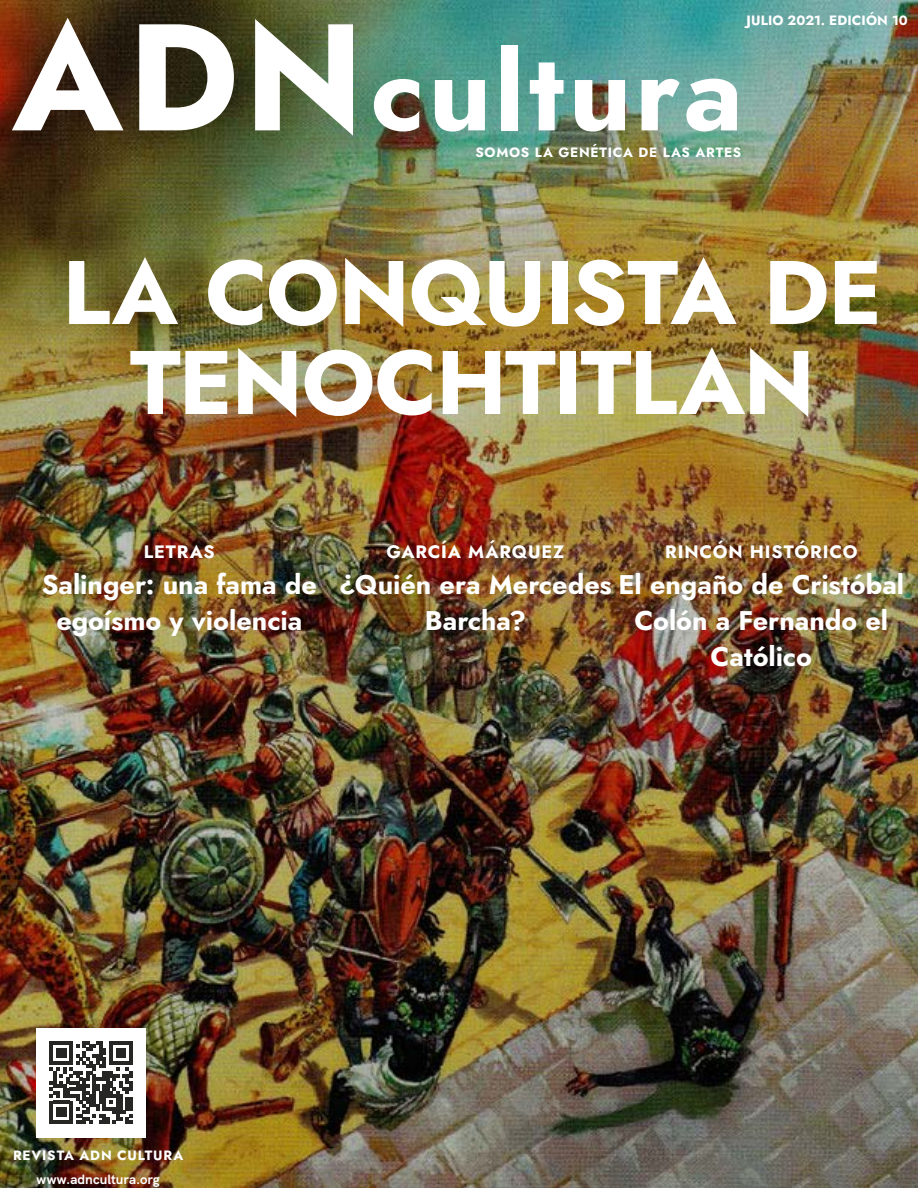
<style>
.page{position:relative;width:918px;height:1188px;background:#fff}
.page>*{position:absolute;margin:0;border:0;box-sizing:border-box;transform-origin:0 0}
.t1{font:700 109.5px "Jost";letter-spacing:.035em;color:#fff}
.t2{font:700 90px/90px "Jost";letter-spacing:-.015em;color:#fff;text-align:center}
.t3{font:700 27px/36px "Jost";color:#fff;text-align:center}
.t4{font:700 18px "Jost";letter-spacing:.045em;color:#fff}
.t5{font:700 13.5px "Jost";letter-spacing:.055em;color:#fff}
.t6{font:700 13.5px "Jost";letter-spacing:.01em;color:#fff}
.t7{font:700 13.5px "HK Grotesk";letter-spacing:.005em;color:#fff}
.s1{font-size:151.5px}
</style>
<div class="page">
<img style="left:0;top:0;width:918px;height:1188px">
<div style="left:36px;top:1028px;width:110px;height:109px;background:#fff"></div>
<svg style="left:50px;top:1041px;width:82px;height:83px"></svg>
<p class="t6" style="left:747px;top:11px;width:163px">JULIO 2021. EDICIÓN 10</p>
<h1 class="t1" style="left:12px;top:15px;width:732px"><span class="s1">ADN</span>cultura</h1>
<p class="t5" style="left:476px;top:143px;width:267px">SOMOS LA GENÉTICA DE LAS ARTES</p>
<h2 class="t2" style="left:62px;top:248px;width:822px">LA CONQUISTA DE<br>TENOCHTITLAN</h2>
<p class="t4" style="left:144px;top:539px;width:73px">LETRAS</p>
<p class="t3" style="left:42px;top:567px;width:277px">Salinger: una fama de egoísmo y violencia</p>
<p class="t4" style="left:387px;top:539px;width:179px">GARCÍA MÁRQUEZ</p>
<p class="t3" style="left:425px;top:567px;width:481px;text-align:left;text-indent:-86px">¿Quién era Mercedes El engaño de Cristóbal<br>Barcha?</p>
<p class="t4" style="left:665px;top:539px;width:194px">RINCÓN HISTÓRICO</p>
<p class="t3" style="left:635px;top:603px;width:255px">Colón a Fernando el<br>Católico</p>
<p class="t5" style="left:13px;top:1146px;width:172px">REVISTA ADN CULTURA</p>
<p class="t7" style="left:37px;top:1169px;width:125px">www.adncultura.org</p>
</div>
